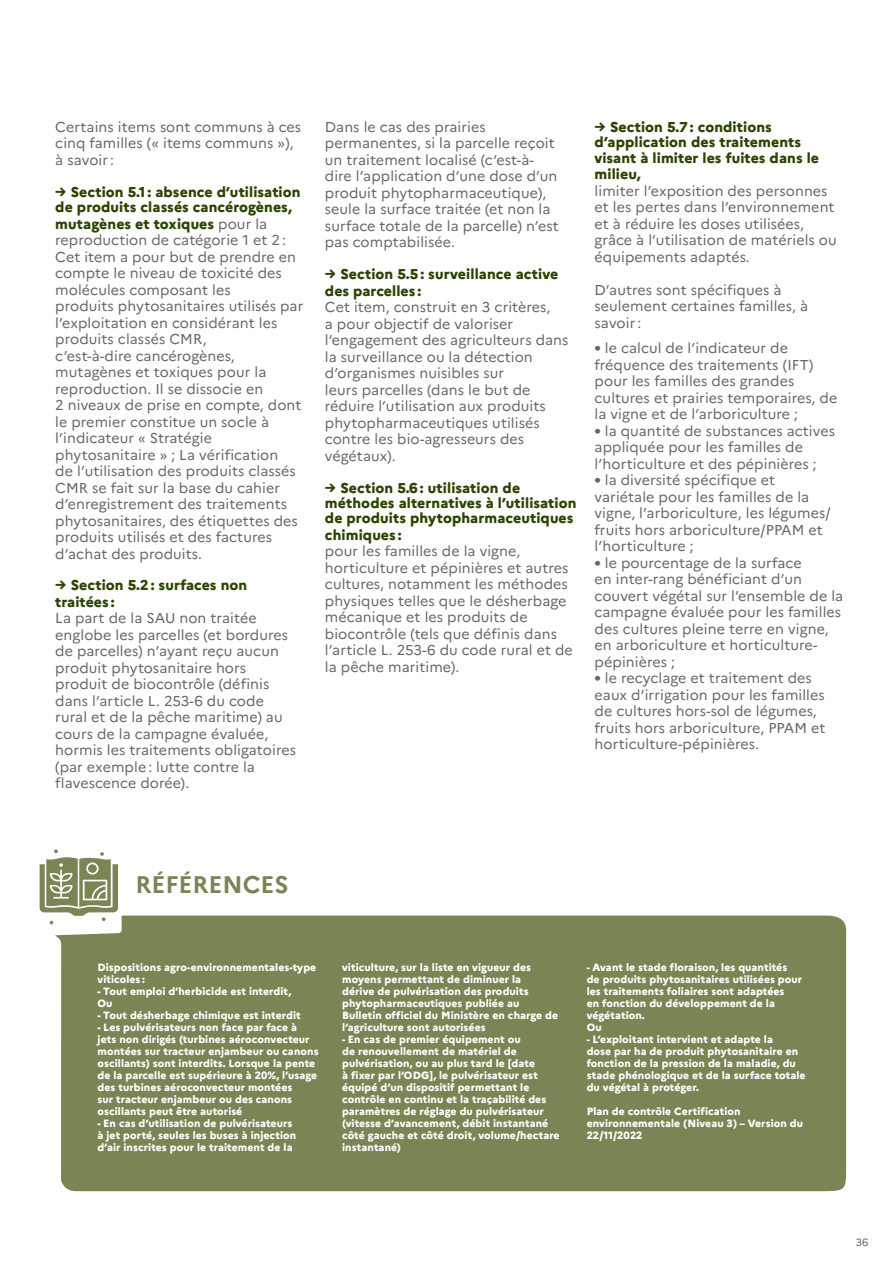
<style>
.page{position:relative;width:893px;height:1263px;background:#fff}
.page>*{position:absolute;margin:0;border:0;box-sizing:border-box;transform-origin:0 0}
.t1{font:700 24px "Marianne";color:#7a8556}
.t2{font:14.25px/16.5px "Marianne";letter-spacing:.005em;color:#666}
.t3{font:800 14.25px/15.8px "Marianne";letter-spacing:.005em;color:#2b4400}
.t4{font:800 10.5px/12px "Marianne";letter-spacing:.005em;color:#fff}
.t5{font:10.5px "Marianne";color:#666}
.s1{font-weight:800;color:#2b4400}
.s2{font-weight:800;font-size:13.5px}
</style>
<div class="page">
<div style="left:55px;top:915px;width:792px;height:276px;background:#7a8556"></div>
<svg style="left:40px;top:849px;width:78px;height:75px"></svg>
<p class="t2" style="left:55px;top:117px;width:247px">Certains items sont communs à ces cinq familles (« items communs »), à savoir :</p>
<p class="t2" style="left:55px;top:182px;width:250px"><span class="s1">→ Section 5.1 : absence d’utilisation de produits classés cancérogènes, mutagènes et toxiques</span> pour la reproduction de catégorie 1 et 2 :<br>Cet item a pour but de prendre en compte le niveau de toxicité des molécules composant les<br>produits phytosanitaires utilisés par l’exploitation en considérant les produits classés CMR,<br>c’est-à-dire cancérogènes, mutagènes et toxiques pour la reproduction. Il se dissocie en<br>2 niveaux de prise en compte, dont le premier constitue un socle à l’indicateur « Stratégie phytosanitaire » ; La vérification<br>de l’utilisation des produits classés<br>CMR se fait sur la base du cahier d’enregistrement des traitements phytosanitaires, des étiquettes des produits utilisés et des factures d’achat des produits.</p>
<p class="t3" style="left:55px;top:576px;width:194px;line-height:16.5px">→ Section 5.2 : surfaces non traitées :</p>
<p class="t2" style="left:55px;top:609px;width:242px">La part de la SAU non traitée englobe les parcelles (et bordures de parcelles) n’ayant reçu aucun produit phytosanitaire hors produit de biocontrôle (définis dans l’article L. 253-6 du code rural et de la pêche maritime) au cours de la campagne évaluée, hormis les traitements obligatoires (par exemple : lutte contre la flavescence dorée).</p>
<p class="t2" style="left:325px;top:117px;width:235px">Dans le cas des prairies permanentes, si la parcelle reçoit un traitement localisé (c’est-à&shy;dire l’application d’une dose d’un produit phytopharmaceutique), seule la surface traitée (et non la surface totale de la parcelle) n’est pas comptabilisée.</p>
<p class="t3" style="left:325px;top:265px;width:235px;line-height:16.5px">→ Section 5.5 : surveillance active des parcelles :</p>
<p class="t2" style="left:325px;top:298px;width:245px">Cet item, construit en 3 critères,<br>a pour objectif de valoriser l’engagement des agriculteurs dans la surveillance ou la détection d’organismes nuisibles sur<br>leurs parcelles (dans le but de réduire l’utilisation aux produits phytopharmaceutiques utilisés contre les bio-agresseurs des végétaux).</p>
<p class="t3" style="left:325px;top:478px;width:253px">→ Section 5.6 : utilisation de méthodes alternatives à l’utilisation de produits phytopharmaceutiques chimiques :</p>
<p class="t2" style="left:325px;top:542px;width:249px">pour les familles de la vigne, horticulture et pépinières et autres cultures, notamment les méthodes physiques telles que le désherbage mécanique et les produits de biocontrôle (tels que définis dans l’article L. 253-6 du code rural et de la pêche maritime).</p>
<p class="t3" style="left:595px;top:118px;width:226px">→ Section 5.7 : conditions d’application des traitements visant à limiter les fuites dans le milieu,</p>
<p class="t2" style="left:595px;top:181px;width:244px">limiter l’exposition des personnes et les pertes dans l’environnement et à réduire les doses utilisées, grâce à l’utilisation de matériels ou équipements adaptés.</p>
<p class="t2" style="left:595px;top:280px;width:215px">D’autres sont spécifiques à seulement certaines familles, à savoir :</p>
<p class="t2" style="left:595px;top:339px;width:244px"><span class="s2">•</span> le calcul de l’indicateur de fréquence des traitements (IFT) pour les familles des grandes cultures et prairies temporaires, de la vigne et de l’arboriculture ;</p>
<p class="t2" style="left:595px;top:421px;width:242px"><span class="s2">•</span> la quantité de substances actives appliquée pour les familles de l’horticulture et des pépinières ;</p>
<p class="t2" style="left:595px;top:471px;width:238px"><span class="s2">•</span> la diversité spécifique et variétale pour les familles de la vigne, l’arboriculture, les légumes/ fruits hors arboriculture/PPAM et l’horticulture ;</p>
<p class="t2" style="left:595px;top:553px;width:250px"><span class="s2">•</span> le pourcentage de la surface<br>en inter-rang bénéficiant d’un couvert végétal sur l’ensemble de la campagne évaluée pour les familles des cultures pleine terre en vigne, en arboriculture et horticulture&shy;pépinières ;</p>
<p class="t2" style="left:595px;top:669px;width:232px"><span class="s2">•</span> le recyclage et traitement des eaux d’irrigation pour les familles de cultures hors-sol de légumes, fruits hors arboriculture, PPAM et horticulture-pépinières.</p>
<h1 class="t1" style="left:135px;top:866px;width:155px">RÉFÉRENCES</h1>
<p class="t4" style="left:98px;top:960px;width:220px">Dispositions agro-environnementales-type viticoles :</p>
<p class="t4" style="left:98px;top:984px;width:195px">- Tout emploi d’herbicide est interdit,<br>Ou</p>
<p class="t4" style="left:98px;top:1008px;width:205px">- Tout désherbage chimique est interdit</p>
<p class="t4" style="left:98px;top:1020px;width:222px">- Les pulvérisateurs non face par face à<br>jets non dirigés (turbines aéroconvecteur montées sur tracteur enjambeur ou canons oscillants) sont interdits. Lorsque la pente de la parcelle est supérieure à 20%, l’usage des turbines aéroconvecteur montées<br>sur tracteur enjambeur ou des canons oscillants peut être autorisé</p>
<p class="t4" style="left:98px;top:1116px;width:200px">- E n cas d’utilisation de pulvérisateurs à jet porté, seules les buses à injection d’air inscrites pour le traitement de la</p>
<p class="t4" style="left:342px;top:960px;width:218px">viticulture, sur la liste en vigueur des moyens permettant de diminuer la<br>dérive de pulvérisation des produits phytopharmaceutiques publiée au Bulletin officiel du M inistère en charge de l’agriculture sont autorisées</p>
<p class="t4" style="left:342px;top:1032px;width:219px">- E n cas de premier équipement ou<br>de renouvellement de matériel de pulvérisation, ou au plus tard le [date<br>à fixer par l’ODG], le pulvérisateur est équipé d’un dispositif permettant le contrôle en continu et la traçabilité des paramètres de réglage du pulvérisateur (vitesse d’avancement, débit instantané côté gauche et côté droit, volume/hectare instantané)</p>
<p class="t4" style="left:587px;top:960px;width:217px">- Avant le stade floraison, les quantités de produits phytosanitaires utilisées pour les traitements foliaires sont adaptées<br>en fonction du développement de la végétation.<br>Ou</p>
<p class="t4" style="left:587px;top:1032px;width:220px">- L’exploitant intervient et adapte la<br>dose par ha de produit phytosanitaire en fonction de la pression de la maladie, du stade phénologique et de la surface totale du végétal à protéger.</p>
<p class="t4" style="left:587px;top:1104px;width:218px">Plan de contrôle Certification environnementale (N iveau 3) – Version du<br>22/11/2022</p>
<p class="t5" style="left:856px;top:1234px;width:14px">36</p>
</div>
